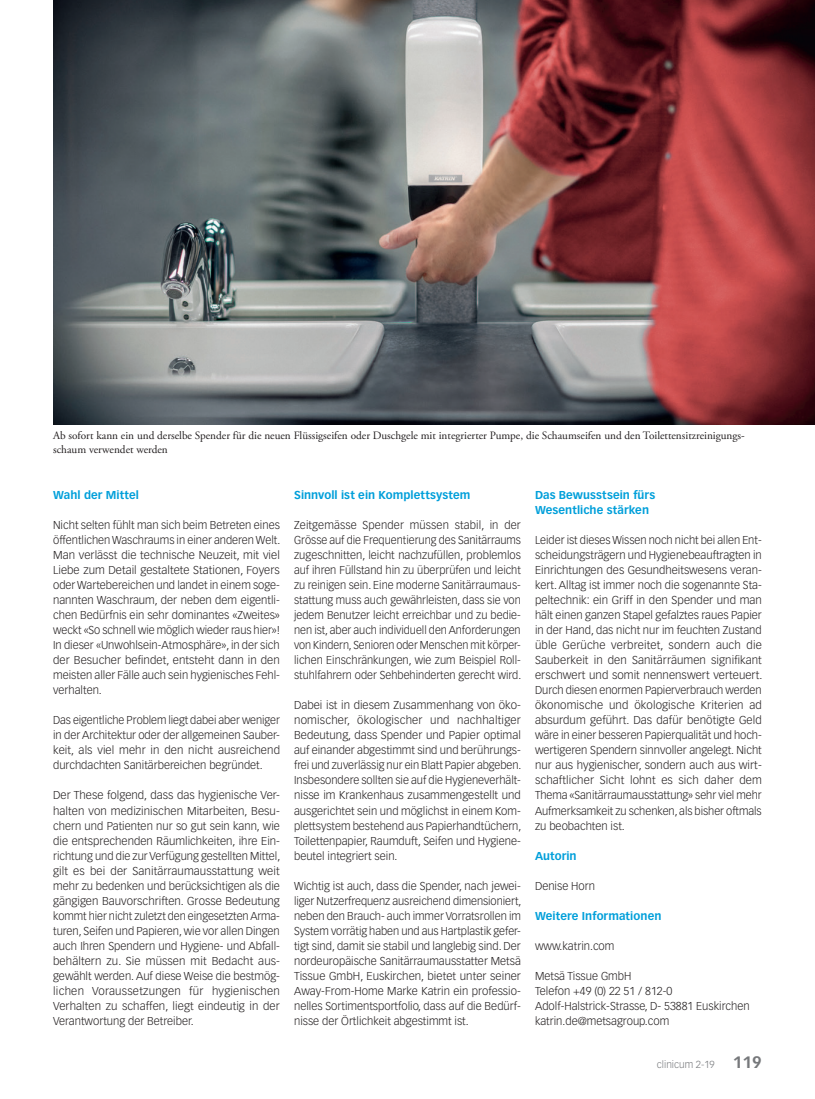
<style>
.page{position:relative;width:815px;height:1099px;background:#fff}
.page>*{position:absolute;margin:0;border:0;box-sizing:border-box;transform-origin:0 0}
.Lauftext{font:300 11.25px/15px "Vectora LT Std";color:#231f20;text-align:justify}
.Legende{font:11.25px/13.5px "Adobe Garamond Pro";color:#231f20}
.ZT_GM{font:700 11.25px/15px "Vectora LT Std";letter-spacing:.005em;color:#009fda}
.t1{font:300 10px "Vectora LT Std";color:#76787b}
.s1{font-weight:700;font-size:16.25px}
</style>
<div class="page">
<img style="left:53px;top:0;width:762px;height:424px">
<p class="Legende" style="left:53px;top:429px;width:693px">Ab sofort kann ein und derselbe Spender für die neuen Flüssigseifen oder Duschgele mit integrierter Pumpe, die Schaumseifen und den Toilettensitzreinigungs&shy;schaum verwendet werden</p>
<p class="ZT_GM" style="left:53px;top:488px;width:87px">Wahl der Mittel</p>
<p class="Lauftext" style="left:53px;top:518px;width:229px">Nicht selten fühlt man sich beim Betreten eines öffentlichen Waschraums in einer anderen Welt.<br>Man verlässt die technische Neuzeit, mit viel Liebe zum Detail gestaltete Stationen, Foyers oder Wartebereichen und landet in einem soge&shy;nannten Waschraum, der neben dem eigentli&shy;chen Bedürfnis ein sehr dominantes «Zweites» weckt «So schnell wie möglich wieder raus hier»!<br>In dieser «Unwohlsein-Atmosphäre», in der sich der Besucher befindet, entsteht dann in den meisten aller Fälle auch sein hygienisches Fehl&shy;verhalten.</p>
<p class="Lauftext" style="left:53px;top:713px;width:228px">Das eigentliche Problem liegt dabei aber weniger in der Architektur oder der allgemeinen Sauber&shy;keit, als viel mehr in den nicht ausreichend durchdachten Sanitärbereichen begründet.</p>
<p class="Lauftext" style="left:53px;top:788px;width:229px">Der These folgend, dass das hygienische Ver&shy;halten von medizinischen Mitarbeiten, Besu&shy;chern und Patienten nur so gut sein kann, wie die entsprechenden Räumlichkeiten, ihre Ein&shy;richtung und die zur Verfügung gestellten Mittel, gilt es bei der Sanitärraumausstattung weit mehr zu bedenken und berücksichtigen als die gängigen Bauvorschriften. Grosse Bedeutung kommt hier nicht zuletzt den eingesetzten Arma&shy;turen, Seifen und Papieren, wie vor allen Dingen auch Ihren Spendern und Hygiene- und Abfall&shy;behältern zu. Sie müssen mit Bedacht aus&shy;gewählt werden. Auf diese Weise die bestmög&shy;lichen Voraussetzungen für hygienischen Verhalten zu schaffen, liegt eindeutig in der Verantwortung der Betreiber.</p>
<p class="ZT_GM" style="left:294px;top:488px;width:178px">Sinnvoll ist ein Komplettsystem</p>
<p class="Lauftext" style="left:294px;top:518px;width:229px">Zeitgemässe Spender müssen stabil, in der Grösse auf die Frequentierung des Sanitärraums zugeschnitten, leicht nachzufüllen, problemlos auf ihren Füllstand hin zu überprüfen und leicht zu reinigen sein. Eine moderne Sanitärraumaus&shy;stattung muss auch gewährleisten, dass sie von jedem Benutzer leicht erreichbar und zu bedie&shy;nen ist, aber auch individuell den Anforderungen von Kindern, Senioren oder Menschen mit körper&shy;lichen Einschränkungen, wie zum Beispiel Roll&shy;stuhlfahrern oder Sehbehinderten gerecht wird.</p>
<p class="Lauftext" style="left:294px;top:698px;width:229px">Dabei ist in diesem Zusammenhang von öko&shy;nomischer, ökologischer und nachhaltiger Bedeutung, dass Spender und Papier optimal auf einander abgestimmt sind und berührungs&shy;frei und zuverlässig nur ein Blatt Papier abgeben.<br>Insbesondere sollten sie auf die Hygieneverhält&shy;nisse im Krankenhaus zusammengestellt und ausgerichtet sein und möglichst in einem Kom&shy;plettsystem bestehend aus Papierhandtüchern, Toilettenpapier, Raumduft, Seifen und Hygiene&shy;beutel integriert sein.</p>
<p class="Lauftext" style="left:294px;top:878px;width:229px">Wichtig ist auch, dass die Spender, nach jewei&shy;liger Nutzerfrequenz ausreichend dimensioniert, neben den Brauch- auch immer Vorratsrollen im System vorrätig haben und aus Hartplastik gefer&shy;tigt sind, damit sie stabil und langlebig sind. Der nordeuropäische Sanitärraumausstatter Metsä Tissue GmbH, Euskirchen, bietet unter seiner Away-From-Home Marke Katrin ein professio&shy;nelles Sortimentsportfolio, dass auf die Bedürf&shy;nisse der Örtlichkeit abgestimmt ist.</p>
<p class="ZT_GM" style="left:535px;top:488px;width:122px">Das Bewusstsein fürs<br>Wesentliche stärken</p>
<p class="Lauftext" style="left:535px;top:533px;width:229px">Leider ist dieses Wissen noch nicht bei allen Ent&shy;scheidungsträgern und Hygienebeauftragten in Einrichtungen des Gesundheitswesens veran&shy;kert. Alltag ist immer noch die sogenannte Sta&shy;peltechnik: ein Griff in den Spender und man hält einen ganzen Stapel gefalztes raues Papier in der Hand, das nicht nur im feuchten Zustand üble Gerüche verbreitet, sondern auch die Sauberkeit in den Sanitärräumen signifikant erschwert und somit nennenswert verteuert.<br>Durch diesen enormen Papierverbrauch werden ökonomische und ökologische Kriterien ad absurdum geführt. Das dafür benötigte Geld wäre in einer besseren Papierqualität und hoch&shy;wertigeren Spendern sinnvoller angelegt. Nicht nur aus hygienischer, sondern auch aus wirt&shy;schaftlicher Sicht lohnt es sich daher dem Thema «Sanitärraumausstattung» sehr viel mehr Aufmerksamkeit zu schenken, als bisher oftmals zu beobachten ist.</p>
<p class="ZT_GM" style="left:535px;top:848px;width:43px">Autorin</p>
<p class="Lauftext" style="left:535px;top:878px;width:61px">Denise Horn</p>
<p class="ZT_GM" style="left:535px;top:908px;width:128px">Weitere Informationen</p>
<p class="Lauftext" style="left:535px;top:938px;width:81px">www.katrin.com</p>
<p class="Lauftext" style="left:535px;top:968px;width:98px">Metsä Tissue GmbH</p>
<p class="Lauftext" style="left:535px;top:983px;width:139px">Telefon +49 (0) 22 51 / 812-0</p>
<p class="Lauftext" style="left:535px;top:998px;width:216px">Adolf-Halstrick-Strasse, D- 53881 Euskirchen</p>
<p class="Lauftext" style="left:535px;top:1013px;width:136px">katrin.de@metsagroup.com</p>
<p class="t1" style="left:657px;top:1058px;width:106px">clinicum 2-19 <span class="s1">119</span></p>
</div>
